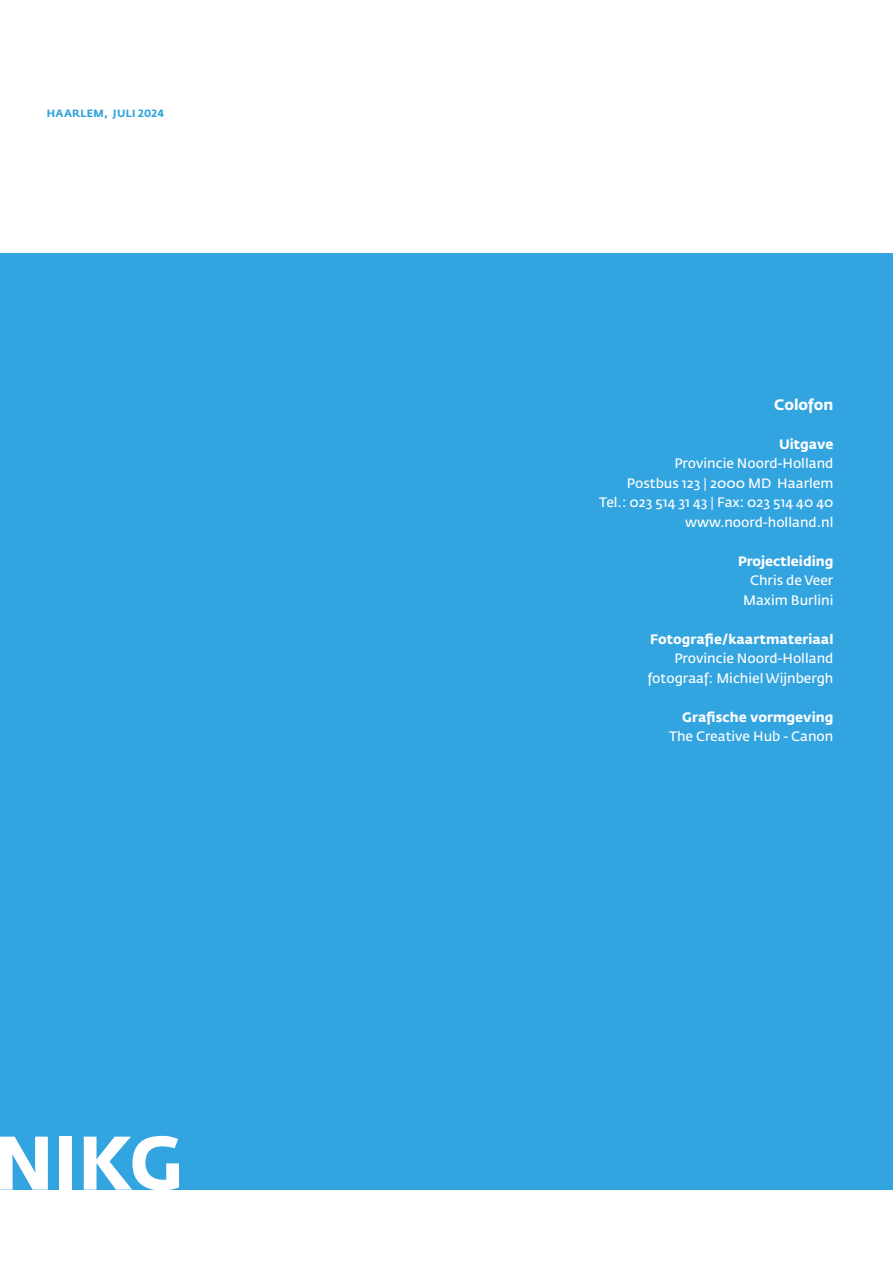
<style>
.page{position:relative;width:893px;height:1263px;background:#fff}
.page>*{position:absolute;margin:0;border:0;box-sizing:border-box;transform-origin:0 0}
.t1{font:700 75px "Fedra Sans Std";color:#fff}
.t2{font:700 15px "Fedra Sans Std";color:#fff}
.t3{font:600 13.5px/19.5px "Fedra Sans Std";color:#fff;text-align:right}
.t4{font:700 13.5px "Fedra Sans Std";color:#fff}
.t5{font:700 10.5px "Fedra Sans Std";letter-spacing:.03em;color:#32a4df}
.s1{font-weight:400}
</style>
<div class="page">
<div style="left:0;top:254px;width:893px;height:936px;background:#32a4df"></div>
<p class="t5" style="left:47px;top:107px;width:119px">HAARLEM, JULI 2024</p>
<h1 class="t1" style="left:-6px;top:1115px;width:192px">NIKG</h1>
<p class="t2" style="left:774px;top:395px;width:61px">Colofon</p>
<p class="t4" style="left:779px;top:435px;width:56px">Uitgave</p>
<p class="t3" style="left:599px;top:454px;width:236px">Provincie Noord-Holland<br>Postbus 123 <span class="s1">|</span> 2000 MD Haarlem<br>Tel.: 023 514 31 43 <span class="s1">|</span> Fax: 023 514 40 40 www.noord-holland.nl</p>
<p class="t4" style="left:738px;top:552px;width:97px">Projectleiding</p>
<p class="t3" style="left:743px;top:571px;width:92px;text-align:center">Chris de Veer<br>Maxim Burlini</p>
<p class="t4" style="left:650px;top:630px;width:185px">Fotografie/kaartmateriaal</p>
<p class="t3" style="left:648px;top:649px;width:187px">Provincie Noord-Holland fotograaf: Michiel Wijnbergh</p>
<p class="t4" style="left:682px;top:708px;width:153px">Grafische vormgeving</p>
<p class="t3" style="left:669px;top:727px;width:166px">The Creative Hub - Canon</p>
</div>
